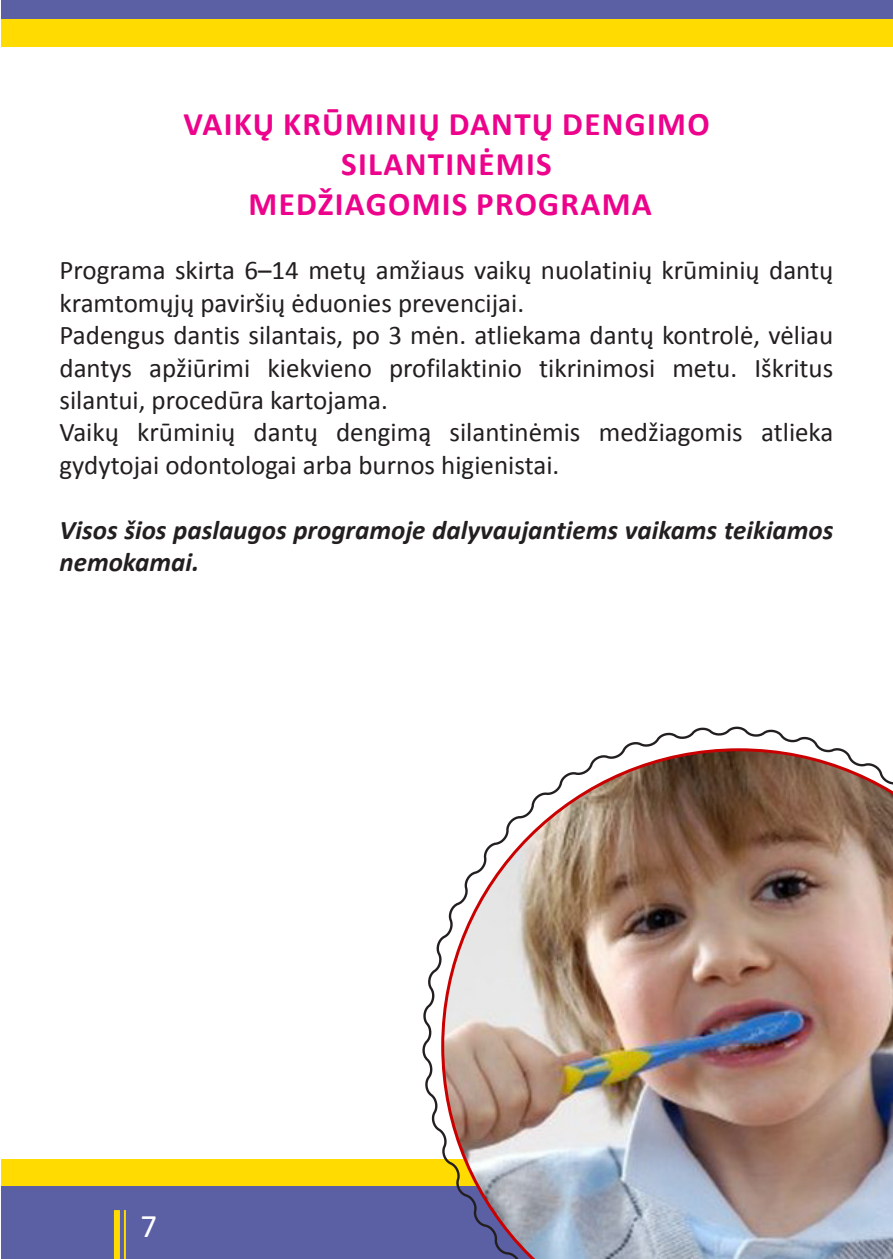
<style>
.page{position:relative;width:893px;height:1259px;background:#fff}
.page>*{position:absolute;margin:0;border:0;box-sizing:border-box;transform-origin:0 0}
.t1{font:700 33px "Calibri";letter-spacing:.04em;color:#ed028c}
.t2{font:33px "Calibri";color:#fff}
.t3{font:27px/32.4px "Calibri";color:#231f20}
.t4{font:italic 700 27px/32.4px "Calibri";color:#231f20}
</style>
<div class="page">
<div style="left:1px;top:1159px;width:892px;height:100px;background:#ffdb01"></div>
<div style="left:1px;top:0;width:892px;height:47px;background:#ffdb01"></div>
<div style="left:1px;top:1186px;width:892px;height:73px;background:#5b5fa4"></div>
<div style="left:1px;top:0;width:892px;height:19px;background:#5b5fa4"></div>
<div style="left:114px;top:1210px;width:6px;height:49px;background:#ffdb01"></div>
<hr style="left:124px;top:1210px;width:2px;height:49px;background:#ffdb01">
<img style="left:422px;top:726px;width:471px;height:533px">
<p class="t1" style="left:183px;top:104px;width:528px">VAIKŲ KRŪMINIŲ DANTŲ DENGIMO</p>
<p class="t1" style="left:341px;top:143px;width:212px">SILANTINĖMIS</p>
<p class="t1" style="left:249px;top:183px;width:405px">MEDŽIAGOMIS PROGRAMA</p>
<p class="t3" style="left:60px;top:253px;width:775px">Programa skirta 6–14 metų amžiaus vaikų nuolatinių krūminių dantų kramtomųjų paviršių ėduonies prevencijai.</p>
<p class="t3" style="left:60px;top:318px;width:775px;text-align:justify">Padengus dantis silantais, po 3 mėn. atliekama dantų kontrolė, vėliau dantys apžiūrimi kiekvieno profilaktinio tikrinimosi metu. Iškritus silantui, procedūra kartojama.</p>
<p class="t3" style="left:60px;top:415px;width:775px">Vaikų krūminių dantų dengimą silantinėmis medžiagomis atlieka gydytojai odontologai arba burnos higienistai.</p>
<p class="t4" style="left:60px;top:512px;width:775px">Visos šios paslaugos programoje dalyvaujantiems vaikams teikiamos nemokamai.</p>
<p class="t2" style="left:141px;top:1205px;width:18px">7</p>
</div>
